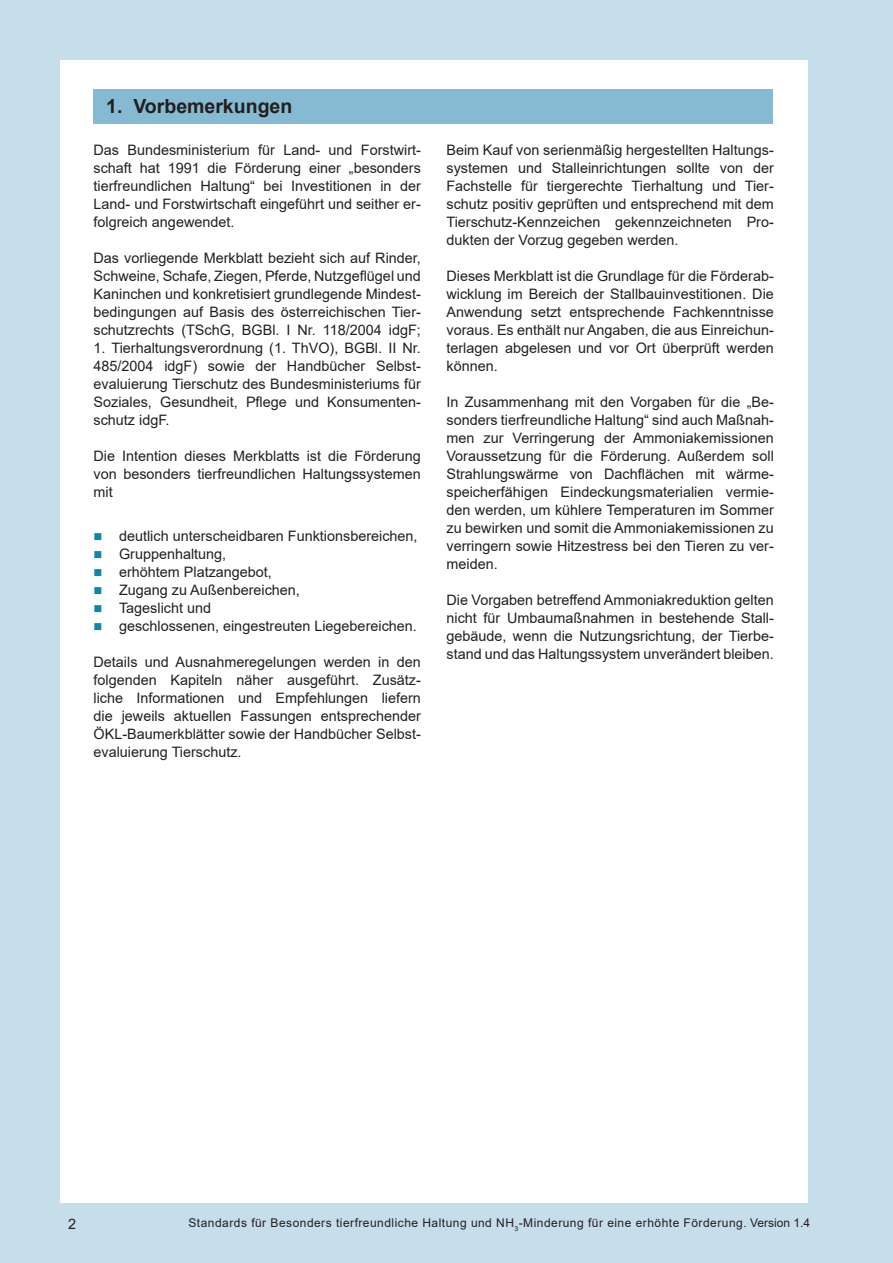
<style>
.page{position:relative;width:893px;height:1263px;background:#fff}
.page>*{position:absolute;margin:0;border:0;box-sizing:border-box;transform-origin:0 0}
.MB_Überschrift_groß{font:700 19.5px "Arial";color:#231f20}
.MB_Text_fließend{font:14.4px/18px "Arial";color:#231f20;text-align:justify}
.MB_Punkt_mit_Einzug{font:14.4px "Arial";color:#231f20}
.t1{font:12px "Arial";letter-spacing:.04em;color:#231f20}
.s1{color:#0d87ab}
</style>
<div class="page">
<div style="left:808px;top:0;width:85px;height:1263px;background:#c6deea"></div>
<div style="left:0;top:1203px;width:893px;height:60px;background:#c6deea"></div>
<div style="left:0;top:0;width:893px;height:60px;background:#c6deea"></div>
<div style="left:0;top:0;width:60px;height:1263px;background:#c6deea"></div>
<div style="left:94px;top:89px;width:679px;height:34px;background:#85bad2"></div>
<p class="MB_Überschrift_groß" style="left:106px;top:93px;width:188px">1. Vorbemerkungen</p>
<p class="MB_Text_fließend" style="left:94px;top:141px;width:329px">Das Bundesministerium für Land- und Forstwirt&shy;schaft hat 1991 die Förderung einer „besonders tierfreundlichen Haltung“ bei Investitionen in der Land- und Forstwirtschaft eingeführt und seither er&shy;folgreich angewendet.</p>
<p class="MB_Text_fließend" style="left:94px;top:249px;width:329px">Das vorliegende Merkblatt bezieht sich auf Rinder, Schweine, Schafe, Ziegen, Pferde, Nutzgeflügel und Kaninchen und konkretisiert grundlegende Mindest&shy;bedingungen auf Basis des österreichischen Tier&shy;schutzrechts (TSchG, BGBl. I Nr. 118/2004 idgF;</p>
<p class="MB_Text_fließend" style="left:94px;top:339px;width:329px">1. Tierhaltungsverordnung (1. ThVO), BGBl. II Nr.<br>485/2004 idgF) sowie der Handbücher Selbst&shy;evaluierung Tierschutz des Bundesministeriums für Soziales, Gesundheit, Pflege und Konsumenten&shy;schutz idgF.</p>
<p class="MB_Text_fließend" style="left:94px;top:447px;width:329px">Die Intention dieses Merkblatts ist die Förderung von besonders tierfreundlichen Haltungssystemen mit</p>
<p class="MB_Punkt_mit_Einzug" style="left:94px;top:526px;width:326px"><span class="s1">■</span> deutlich unterscheidbaren Funktionsbereichen,</p>
<p class="MB_Punkt_mit_Einzug" style="left:94px;top:544px;width:134px"><span class="s1">■</span> Gruppenhaltung,</p>
<p class="MB_Punkt_mit_Einzug" style="left:94px;top:562px;width:180px"><span class="s1">■</span> erhöhtem Platzangebot,</p>
<p class="MB_Punkt_mit_Einzug" style="left:94px;top:580px;width:208px"><span class="s1">■</span> Zugang zu Außenbereichen,</p>
<p class="MB_Punkt_mit_Einzug" style="left:94px;top:598px;width:119px"><span class="s1">■</span> Tageslicht und</p>
<p class="MB_Punkt_mit_Einzug" style="left:94px;top:616px;width:325px"><span class="s1">■</span> geschlossenen, eingestreuten Liegebereichen.</p>
<p class="MB_Text_fließend" style="left:94px;top:652px;width:329px">Details und Ausnahmeregelungen werden in den folgenden Kapiteln näher ausgeführt. Zusätz&shy;liche Informationen und Empfehlungen liefern die jeweils aktuellen Fassungen entsprechender ÖKL-Baumerkblätter sowie der Handbücher Selbst&shy;evaluierung Tierschutz.</p>
<p class="MB_Text_fließend" style="left:446px;top:141px;width:329px">Beim Kauf von serienmäßig hergestellten Haltungs&shy;systemen und Stalleinrichtungen sollte von der Fachstelle für tiergerechte Tierhaltung und Tier&shy;schutz positiv geprüften und entsprechend mit dem Tierschutz-Kennzeichen gekennzeichneten Pro&shy;dukten der Vorzug gegeben werden.</p>
<p class="MB_Text_fließend" style="left:446px;top:267px;width:329px">Dieses Merkblatt ist die Grundlage für die Förderab&shy;wicklung im Bereich der Stallbauinvestitionen. Die Anwendung setzt entsprechende Fachkenntnisse voraus. Es enthält nur Angaben, die aus Einreichun&shy;terlagen abgelesen und vor Ort überprüft werden können.</p>
<p class="MB_Text_fließend" style="left:446px;top:393px;width:329px">In Zusammenhang mit den Vorgaben für die „Be&shy;sonders tierfreundliche Haltung“ sind auch Maßnah&shy;men zur Verringerung der Ammoniakemissionen Voraussetzung für die Förderung. Außerdem soll Strahlungswärme von Dachflächen mit wärme&shy;speicherfähigen Eindeckungsmaterialien vermie&shy;den werden, um kühlere Temperaturen im Sommer zu bewirken und somit die Ammoniakemissionen zu verringern sowie Hitzestress bei den Tieren zu ver&shy;meiden.</p>
<p class="MB_Text_fließend" style="left:446px;top:591px;width:329px">Die Vorgaben betreffend Ammoniakreduktion gelten nicht für Umbaumaßnahmen in bestehende Stall&shy;gebäude, wenn die Nutzungsrichtung, der Tierbe&shy;stand und das Haltungssystem unverändert bleiben.</p>
<p class="MB_Text_fließend" style="left:68px;top:1215px;width:10px">2</p>
<p class="t1" style="left:188px;top:1214px;width:623px">Standards für Besonders tierfreundliche Haltung und NH<sub>3</sub>-Minderung für eine erhöhte Förderung. Version 1.4</p>
</div>
